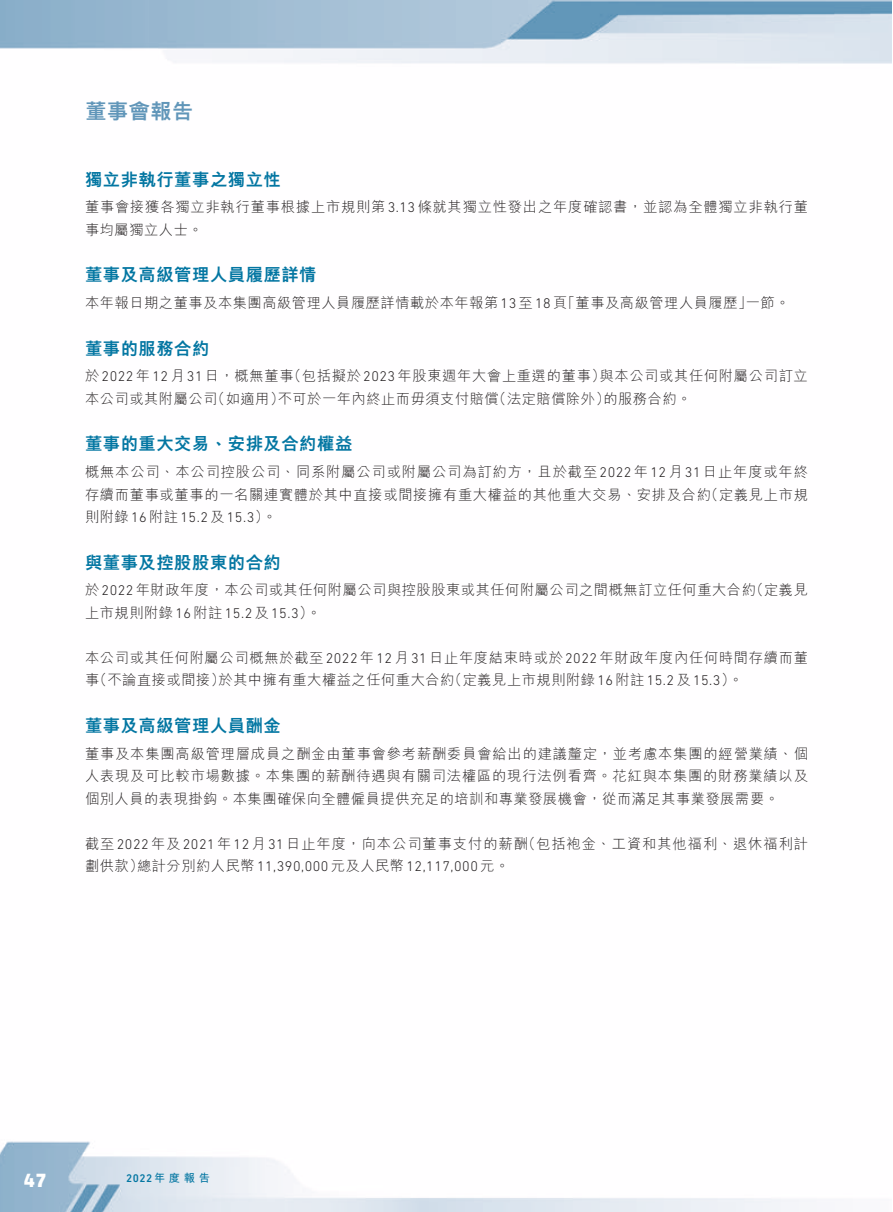
<style>
.page{position:relative;width:893px;height:1212px;background:#fff}
.page>*{position:absolute;margin:0;border:0;box-sizing:border-box;transform-origin:0 0}
.t1{font:800 21px "M Hei HK";letter-spacing:.03em;color:#6196b9}
.t2{font:700 19.5px "Akko Pro";color:#fff}
._3__標題{font:800 17.25px "M Hei HK";letter-spacing:.035em;color:#0376a2}
._1__內文{font:300 14.25px/22.5px "M Hei HK";letter-spacing:.045em;color:#231f20}
._1__內文-2{font:300 14.25px/22.5px "M Hei HK";letter-spacing:.065em;color:#231f20}
.t3{font:500 11.25px "DIN Next LT Pro";color:#0376a2}
.s1{font-family:"DIN Next LT Pro"}
.s2{font-family:"M Hei HK";font-weight:700}
</style>
<div class="page">
<img style="left:0;top:0;width:892px;height:1212px">
<h1 class="t1" style="left:85px;top:100px;width:109px">董事會報告</h1>
<p class="_3__標題" style="left:85px;top:170px;width:197px">獨立非執行董事之獨立性</p>
<p class="_1__內文" style="left:85px;top:196px;width:724px">董事會接獲各獨立非執行董事根據上市規則第<span class="s1">3.13</span>條就其獨立性發出之年度確認書，並認為全體獨立非執行董事均屬獨立人士。</p>
<p class="_3__標題" style="left:85px;top:266px;width:233px">董事及高級管理人員履歷詳情</p>
<p class="_1__內文" style="left:746px;top:291px;width:45px">一節。</p>
<p class="_1__內文" style="left:85px;top:291px;width:669px">本年報日期之董事及本集團高級管理人員履歷詳情載於本年報第<span class="s1">13</span>至<span class="s1">18</span> 「頁董事及高級管理人員履歷」</p>
<p class="_3__標題" style="left:85px;top:339px;width:126px">董事的服務合約</p>
<p class="_1__內文" style="left:599px;top:365px;width:210px">與本公司或其任何附屬公司訂立</p>
<p class="_1__內文" style="left:287px;top:365px;width:320px">（包括擬於<span class="s1">2023</span>年股東週年大會上重選的董事）</p>
<p class="_1__內文" style="left:85px;top:365px;width:210px">於<span class="s1">2022</span>年<span class="s1">12</span>月<span class="s1">31</span>日，概無董事</p>
<p class="_1__內文" style="left:211px;top:387px;width:75px">（如適用）</p>
<p class="_1__內文" style="left:278px;top:387px;width:223px">不可於一年內終止而毋須支付賠償</p>
<p class="_1__內文" style="left:492px;top:387px;width:119px">（法定賠償除外）</p>
<p class="_1__內文" style="left:85px;top:387px;width:134px">本公司或其附屬公司</p>
<p class="_3__標題" style="left:85px;top:435px;width:269px">董事的重大交易、安排及合約權益</p>
<p class="_1__內文" style="left:85px;top:460px;width:724px;text-align:right">概無本公司、本公司控股公司、同系附屬公司或附屬公司為訂約方，且於截至<span class="s1">2022</span>年<span class="s1">12</span>月<span class="s1">31</span>日止年度或年終（定義見上市規</p>
<p class="_1__內文" style="left:603px;top:387px;width:90px">的服務合約。</p>
<p class="_1__內文" style="left:85px;top:483px;width:627px">存續而董事或董事的一名關連實體於其中直接或間接擁有重大權益的其他重大交易、安排及合約則附錄<span class="s1">16</span>附註<span class="s1">15.2</span>及<span class="s1">15.3</span> 。(</p>
<p class="_3__標題" style="left:85px;top:553px;width:197px">與董事及控股股東的合約</p>
<p class="_1__內文" style="left:749px;top:579px;width:60px">（定義見</p>
<p class="_1__內文" style="left:85px;top:579px;width:672px">於<span class="s1">2022</span>年財政年度，本公司或其任何附屬公司與控股股東或其任何附屬公司之間概無訂立任何重大合約上市規則附錄<span class="s1">16</span>附註<span class="s1">15.2</span>及<span class="s1">15.3</span> 。(</p>
<p class="_1__內文" style="left:448px;top:646px;width:362px;text-indent:-363px">本公司或其任何附屬公司概無於截至<span class="s1">2022</span>年<span class="s1">12</span>月<span class="s1">31</span>日止年度結束時或於<span class="s1">2022</span>年財政年度內任何時間存續而董（定義見上市規則附錄<span class="s1">16</span>附註<span class="s1">15.2</span>及<span class="s1">15.3</span> 。(</p>
<p class="_1__內文" style="left:219px;top:669px;width:237px">於其中擁有重大權益之任何重大合約</p>
<p class="_1__內文" style="left:85px;top:669px;width:142px">（事不論直接或間接）</p>
<p class="_3__標題" style="left:85px;top:717px;width:197px">董事及高級管理人員酬金</p>
<p class="_1__內文" style="left:85px;top:742px;width:724px;text-align:justify">董事及本集團高級管理層成員之酬金由董事會參考薪酬委員會給出的建議釐定，並考慮本集團的經營業績、個人表現及可比較市場數據。本集團的薪酬待遇與有關司法權區的現行法例看齊。花紅與本集團的財務業績以及個別人員的表現掛鈎。本集團確保向全體僱員提供充足的培訓和專業發展機會，從而滿足其事業發展需要。</p>
<p class="_1__內文-2" style="left:521px;top:832px;width:288px">（包括袍金、工資和其他福利、退休福利計</p>
<p class="_1__內文-2" style="left:137px;top:832px;width:392px;text-indent:-52px">截至<span class="s1">2022</span>年及<span class="s1">2021</span>年<span class="s1">12</span>月<span class="s1">31</span>日止年度，向本公司董事支付的薪酬總計分別約人民幣<span class="s1">11,390,000</span>元及人民幣<span class="s1">12,117,000</span>元。</p>
<p class="_1__內文" style="left:85px;top:854px;width:60px">劃供款）</p>
<h2 class="t2" style="left:24px;top:1168px;width:25px">47</h2>
<p class="t3" style="left:126px;top:1172px;width:85px">2022<span class="s2">年度報告</span></p>
</div>
